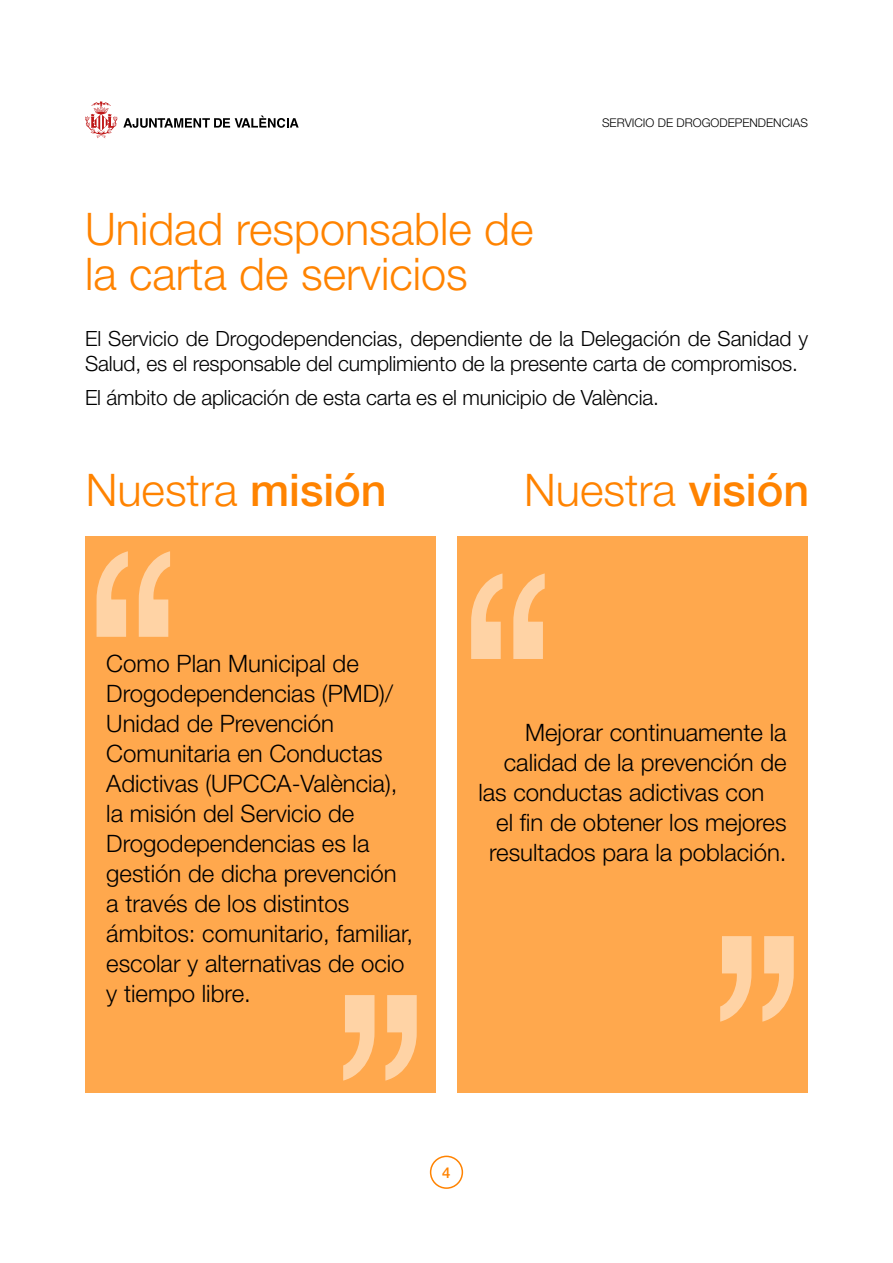
<style>
.page{position:relative;width:893px;height:1263px;background:#fff}
.page>*{position:absolute;margin:0;border:0;box-sizing:border-box;transform-origin:0 0}
.t1{font:300 45px/45px "Helvetica Neue LT Pro";color:#ff8300}
.t2{font:300 24px/30px "Helvetica Neue LT Pro";color:#000}
.t3{font:300 21px/25.5px "Helvetica Neue LT Pro";letter-spacing:-.01em;color:#000}
.t4{font:500 15px "Helvetica Neue LT Pro";color:#ff8300}
.t5{font:300 12px "Helvetica Neue LT Pro";color:#000}
.s1{font-weight:500}
</style>
<div class="page">
<svg style="left:85px;top:101px;width:32px;height:37px"></svg>
<svg style="left:123px;top:116px;width:176px;height:12px"></svg>
<div style="left:430px;top:1155px;width:33px;height:34px;border:2px solid #ff8300;border-radius:50%"></div>
<div style="left:86px;top:536px;width:350px;height:557px;background:#ffa84d"></div>
<div style="left:457px;top:536px;width:350px;height:557px;background:#ffa84d"></div>
<svg style="left:343px;top:995px;width:74px;height:85px"></svg>
<svg style="left:720px;top:936px;width:74px;height:86px"></svg>
<svg style="left:97px;top:551px;width:73px;height:86px"></svg>
<svg style="left:471px;top:573px;width:74px;height:86px"></svg>
<h1 class="t1" style="left:85px;top:205px;width:450px">Unidad responsable de la carta de servicios</h1>
<p class="t5" style="left:602px;top:116px;width:207px">SERVICIO DE DROGODEPENDENCIAS</p>
<p class="t3" style="left:85px;top:325px;width:725px">El Servicio de Drogodependencias, dependiente de la Delegación de Sanidad y<br>Salud, es el responsable del cumplimiento de la presente carta de compromisos.</p>
<p class="t3" style="left:85px;top:385px;width:575px">El ámbito de aplicación de esta carta es el municipio de València.</p>
<h1 class="t1" style="left:86px;top:467px;width:302px">Nuestra <span class="s1">misión</span></h1>
<h1 class="t1" style="left:524px;top:467px;width:287px">Nuestra <span class="s1">visión</span></h1>
<p class="t2" style="left:106px;top:648px;width:308px">Como Plan Municipal de<br>Drogodependencias (PMD)/<br>Unidad de Prevención<br>Comunitaria en Conductas<br>Adictivas (UPCCA-València), la misión del Servicio de<br>Drogodependencias es la gestión de dicha prevención a través de los distintos ámbitos: comunitario, familiar, escolar y alternativas de ocio y tiempo libre.</p>
<p class="t2" style="left:525px;top:717px;width:263px">Mejorar continuamente la</p>
<p class="t2" style="left:504px;top:747px;width:284px">calidad de la prevención de</p>
<p class="t2" style="left:478px;top:777px;width:287px">las conductas adictivas con</p>
<p class="t2" style="left:496px;top:807px;width:292px">el fin de obtener los mejores</p>
<p class="t2" style="left:489px;top:837px;width:299px">resultados para la población.</p>
<p class="t4" style="left:442px;top:1163px;width:10px">4</p>
</div>
